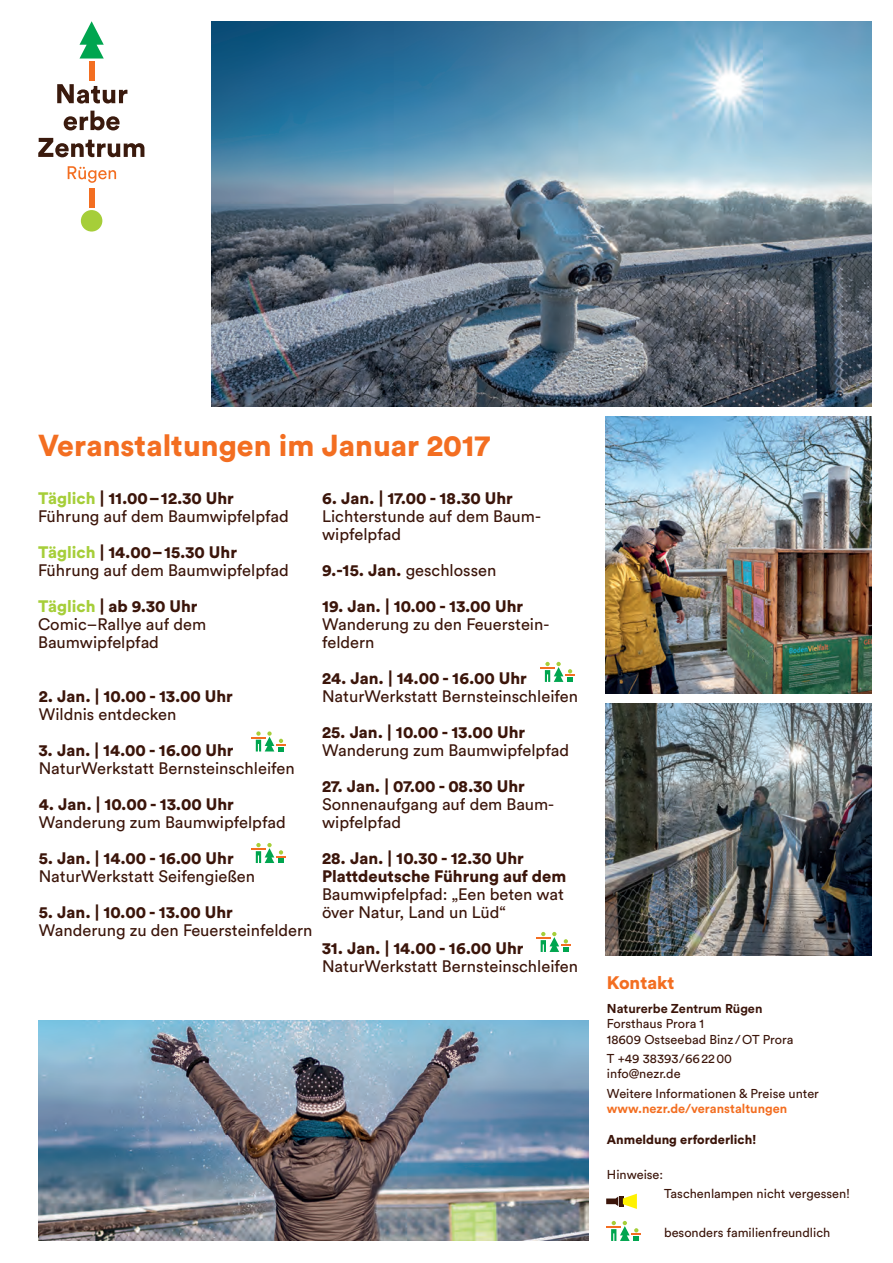
<style>
.page{position:relative;width:893px;height:1263px;background:#fff}
.page>*{position:absolute;margin:0;border:0;box-sizing:border-box;transform-origin:0 0}
.t1{font:900 30px "Circular Pro";color:#f36e21}
.t2{font:900 18px "Circular Pro";color:#f36e21}
.t3{font:16.5px/18px "Circular Pro";color:#3b150a}
.t4{font:900 16.5px/18px "Circular Pro";color:#3b150a}
.t5{font:12.75px/15.3px "Circular Pro";color:#3b150a}
.t6{font:700 12.75px "Circular Pro";color:#f36e21}
.t7{font:900 12.75px "Circular Pro";color:#3b150a}
.t8{font:700 12.75px "Circular Pro";color:#3b150a}
.s1{font-weight:900;color:#a6ce39}
.s2{font-weight:900}
</style>
<div class="page">
<img style="left:211px;top:21px;width:661px;height:385px">
<img style="left:606px;top:417px;width:266px;height:276px">
<svg style="left:606px;top:1194px;width:31px;height:15px"></svg>
<img style="left:606px;top:704px;width:266px;height:251px">
<div style="left:89px;top:61px;width:5px;height:20px;background:#f36e21"></div>
<svg style="left:79px;top:21px;width:25px;height:38px"></svg>
<div style="left:89px;top:188px;width:5px;height:20px;background:#f36e21"></div>
<div style="left:81px;top:210px;width:21px;height:22px;background:#a6ce39;border-radius:50%"></div>
<svg style="left:57px;top:84px;width:70px;height:20px"></svg>
<svg style="left:64px;top:111px;width:56px;height:19px"></svg>
<svg style="left:38px;top:138px;width:106px;height:19px"></svg>
<svg style="left:68px;top:166px;width:48px;height:17px"></svg>
<svg style="left:607px;top:1221px;width:34px;height:20px"></svg>
<svg style="left:251px;top:731px;width:35px;height:20px"></svg>
<svg style="left:540px;top:662px;width:35px;height:20px"></svg>
<svg style="left:251px;top:843px;width:35px;height:20px"></svg>
<svg style="left:536px;top:932px;width:34px;height:20px"></svg>
<img style="left:39px;top:1020px;width:550px;height:221px">
<h1 class="t1" style="left:38px;top:424px;width:453px">Veranstaltungen im Januar 2017</h1>
<p class="t3" style="left:38px;top:488px;width:252px"><span class="s1">Täglich</span> <span class="s2">| 11.00–12.30 Uhr<br></span>Führung auf dem Baumwipfelpfad</p>
<p class="t3" style="left:38px;top:542px;width:252px"><span class="s1">Täglich</span> <span class="s2">| 14.00–15.30 Uhr<br></span>Führung auf dem Baumwipfelpfad</p>
<p class="t3" style="left:38px;top:597px;width:170px"><span class="s1">Täglich</span> <span class="s2">| ab 9.30 Uhr<br></span>Comic–Rallye auf dem<br>Baumwipfelpfad</p>
<p class="t4" style="left:39px;top:687px;width:196px">2. Jan. | 10.00 - 13.00 Uhr</p>
<p class="t3" style="left:39px;top:704px;width:139px">Wildnis entdecken</p>
<p class="t4" style="left:39px;top:741px;width:196px">3. Jan. | 14.00 - 16.00 Uhr</p>
<p class="t3" style="left:39px;top:758px;width:257px">NaturWerkstatt Bernsteinschleifen</p>
<p class="t4" style="left:39px;top:795px;width:197px">4. Jan. | 10.00 - 13.00 Uhr</p>
<p class="t3" style="left:39px;top:813px;width:249px">Wanderung zum Baumwipfelpfad</p>
<p class="t4" style="left:39px;top:849px;width:196px">5. Jan. | 14.00 - 16.00 Uhr</p>
<p class="t3" style="left:39px;top:867px;width:218px">NaturWerkstatt Seifengießen</p>
<p class="t4" style="left:39px;top:903px;width:196px">5. Jan. | 10.00 - 13.00 Uhr</p>
<p class="t3" style="left:39px;top:921px;width:275px">Wanderung zu den Feuersteinfeldern</p>
<p class="t4" style="left:322px;top:489px;width:192px">6. Jan. | 17.00 - 18.30 Uhr</p>
<p class="t3" style="left:322px;top:507px;width:220px">Lichterstunde auf dem Baum&shy;wipfelpfad</p>
<p class="t3" style="left:322px;top:561px;width:176px"><span class="s2">9.-15. Jan.</span> geschlossen</p>
<p class="t4" style="left:322px;top:597px;width:203px">19. Jan. | 10.00 - 13.00 Uhr</p>
<p class="t3" style="left:322px;top:615px;width:229px">Wanderung zu den Feuerstein&shy;feldern</p>
<p class="t4" style="left:322px;top:669px;width:206px">24. Jan. | 14.00 - 16.00 Uhr</p>
<p class="t3" style="left:322px;top:687px;width:257px">NaturWerkstatt Bernsteinschleifen</p>
<p class="t4" style="left:322px;top:723px;width:205px">25. Jan. | 10.00 - 13.00 Uhr</p>
<p class="t3" style="left:322px;top:741px;width:249px">Wanderung zum Baumwipfelpfad</p>
<p class="t4" style="left:322px;top:777px;width:204px">27. Jan. | 07.00 - 08.30 Uhr</p>
<p class="t3" style="left:322px;top:795px;width:234px">Sonnenaufgang auf dem Baum&shy;wipfelpfad</p>
<p class="t4" style="left:322px;top:849px;width:246px">28. Jan. | 10.30 - 12.30 Uhr<br>Plattdeutsche Führung auf dem</p>
<p class="t3" style="left:322px;top:885px;width:244px">Baumwipfelpfad: „Een beten wat över Natur, Land un Lüd“</p>
<p class="t4" style="left:322px;top:939px;width:203px">31. Jan. | 14.00 - 16.00 Uhr</p>
<p class="t3" style="left:322px;top:957px;width:257px">NaturWerkstatt Bernsteinschleifen</p>
<p class="t2" style="left:607px;top:970px;width:69px">Kontakt</p>
<p class="t8" style="left:607px;top:1000px;width:157px">Naturerbe Zentrum Rügen</p>
<p class="t5" style="left:607px;top:1016px;width:188px">Forsthaus Prora 1<br>18609 Ostseebad Binz /OT Prora</p>
<p class="t5" style="left:607px;top:1050px;width:127px">T +49 38393/662200 info@nezr.de</p>
<p class="t5" style="left:607px;top:1085px;width:213px">Weitere Informationen &amp; Preise unter</p>
<p class="t6" style="left:607px;top:1100px;width:182px">www.nezr.de/veranstaltungen</p>
<p class="t7" style="left:607px;top:1130px;width:151px">Anmeldung erforderlich!</p>
<p class="t5" style="left:607px;top:1166px;width:58px">Hinweise:</p>
<p class="t5" style="left:664px;top:1186px;width:188px">Taschenlampen nicht vergessen!</p>
<p class="t5" style="left:664px;top:1225px;width:168px">besonders familienfreundlich</p>
</div>
